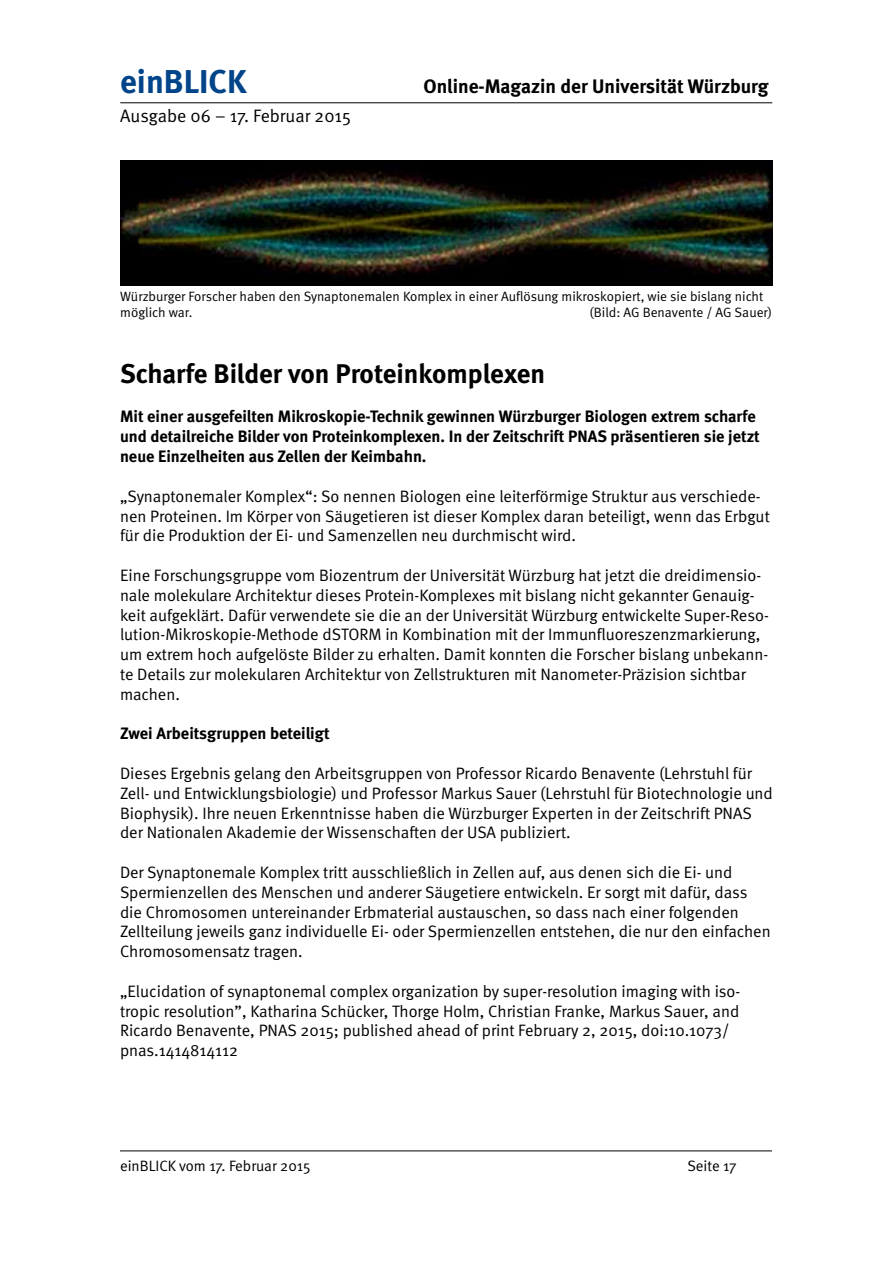
<style>
.page{position:relative;width:893px;height:1263px;background:#fff}
.page>*{position:absolute;margin:0;border:0;box-sizing:border-box;transform-origin:0 0}
.t1{font:700 33px "Meta";color:#004489}
.t2{font:700 27px "Meta";color:#000}
.t3{font:700 19.5px "Meta";color:#000}
.t4{font:18px "Meta Normal";color:#000}
.t5{font:16.5px/19.8px "Meta Normal";color:#000}
.t6{font:700 16.5px/19.8px "Meta";color:#000}
.t7{font:15px "Meta Normal";color:#000}
.t8{font:13.5px/16.2px "Meta Normal";color:#000}
</style>
<div class="page">
<hr style="left:120px;top:102px;width:652px;height:1px;background:#000">
<hr style="left:120px;top:1150px;width:652px;height:1px;background:#000">
<img style="left:120px;top:161px;width:653px;height:124px">
<h1 class="t1" style="left:120px;top:60px;width:128px">einBLICK</h1>
<p class="t3" style="left:423px;top:73px;width:346px">Online-Magazin der Universität Würzburg</p>
<p class="t4" style="left:120px;top:105px;width:232px">Ausgabe 06 – 17. Februar 2015</p>
<p class="t8" style="left:120px;top:288px;width:644px">Würzburger Forscher haben den Synaptonemalen Komplex in einer Auflösung mikroskopiert, wie sie bislang nicht möglich war.</p>
<p class="t8" style="left:590px;top:305px;width:184px">(Bild: AG Benavente / AG Sauer)</p>
<h2 class="t2" style="left:120px;top:356px;width:427px">Scharfe Bilder von Proteinkomplexen</h2>
<p class="t6" style="left:120px;top:406px;width:641px">Mit einer ausgefeilten Mikroskopie-Technik gewinnen Würzburger Biologen extrem scharfe und detailreiche Bilder von Proteinkomplexen. In der Zeitschrift PNAS präsentieren sie jetzt neue Einzelheiten aus Zellen der Keimbahn.</p>
<p class="t5" style="left:120px;top:486px;width:651px">„Synaptonemaler Komplex“: So nennen Biologen eine leiterförmige Struktur aus verschiede&shy;nen Proteinen. Im Körper von Säugetieren ist dieser Komplex daran beteiligt, wenn das Erbgut für die Produktion der Ei- und Samenzellen neu durchmischt wird.</p>
<p class="t5" style="left:120px;top:565px;width:650px">Eine Forschungsgruppe vom Biozentrum der Universität Würzburg hat jetzt die dreidimensio&shy;nale molekulare Architektur dieses Protein-Komplexes mit bislang nicht gekannter Genauig&shy;keit aufgeklärt. Dafür verwendete sie die an der Universität Würzburg entwickelte Super-Reso&shy;lution-Mikroskopie-Methode dSTORM in Kombination mit der Immunfluoreszenzmarkierung, um extrem hoch aufgelöste Bilder zu erhalten. Damit konnten die Forscher bislang unbekann&shy;te Details zur molekularen Architektur von Zellstrukturen mit Nanometer-Präzision sichtbar machen.</p>
<p class="t6" style="left:120px;top:723px;width:211px">Zwei Arbeitsgruppen beteiligt</p>
<p class="t5" style="left:120px;top:763px;width:654px">Dieses Ergebnis gelang den Arbeitsgruppen von Professor Ricardo Benavente (Lehrstuhl für Zell- und Entwicklungsbiologie) und Professor Markus Sauer (Lehrstuhl für Biotechnologie und Biophysik). Ihre neuen Erkenntnisse haben die Würzburger Experten in der Zeitschrift PNAS der Nationalen Akademie der Wissenschaften der USA publiziert.</p>
<p class="t5" style="left:120px;top:862px;width:652px">Der Synaptonemale Komplex tritt ausschließlich in Zellen auf, aus denen sich die Ei- und Spermienzellen des Menschen und anderer Säugetiere entwickeln. Er sorgt mit dafür, dass die Chromosomen untereinander Erbmaterial austauschen, so dass nach einer folgenden Zellteilung jeweils ganz individuelle Ei- oder Spermienzellen entstehen, die nur den einfachen Chromosomensatz tragen.</p>
<p class="t5" style="left:120px;top:981px;width:622px">„Elucidation of synaptonemal complex organization by super-resolution imaging with iso&shy;tropic resolution”, Katharina Schücker, Thorge Holm, Christian Franke, Markus Sauer, and Ricardo Benavente, PNAS 2015; published ahead of print February 2, 2015, doi:10.1073/ pnas.1414814112</p>
<p class="t7" style="left:120px;top:1157px;width:192px">einBLICK vom 17. Februar 2015</p>
<p class="t7" style="left:687px;top:1157px;width:51px">Seite 17</p>
</div>
